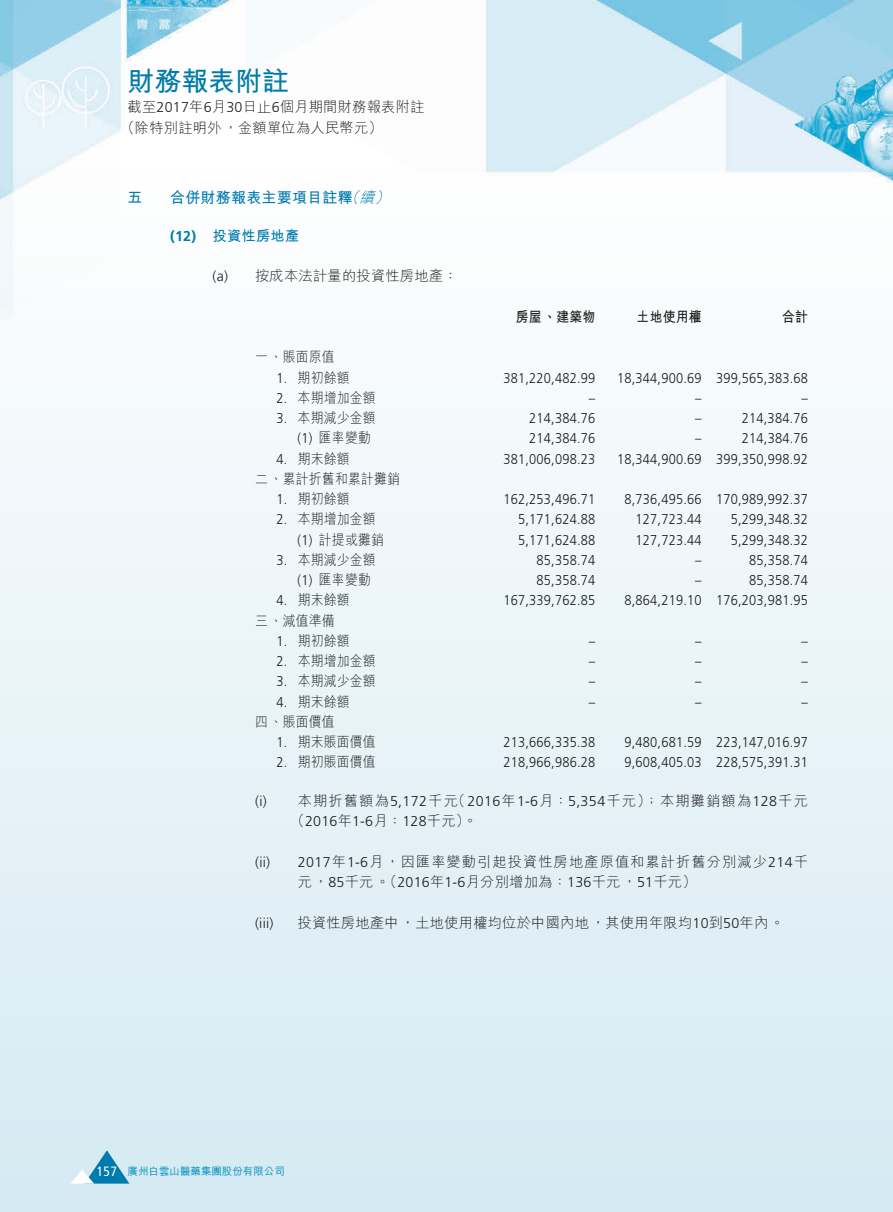
<style>
.page{position:relative;width:893px;height:1212px;background:#fff}
.page>*{position:absolute;margin:0;border:0;box-sizing:border-box;transform-origin:0 0}
.t1{font:700 27px "M Hei HK";letter-spacing:-.005em;color:#007bad}
.t2{font:700 15px "M Hei HK";letter-spacing:.015em;color:#007bad}
.t3{font:italic 300 15px "M Hei HK";color:#007bad}
.t4{font:300 14.25px "Frutiger LT Std";letter-spacing:.015em;color:#1c1c1b;scale:.9 1}
.t5{font:300 14.25px/20.2px "M Hei HK";letter-spacing:.015em;color:#1c1c1b}
.t6{font:300 14.25px "M Hei HK";letter-spacing:.015em;color:#1c1c1b;scale:.9 1}
.t7{font:300 14.25px "M Hei HK";letter-spacing:.08em;color:#1c1c1b}
.t8{font:300 14.25px "M Hei HK";letter-spacing:.075em;color:#1c1c1b}
.t9{font:300 14.25px "Frutiger LT Std";letter-spacing:.015em;color:#1c1c1b}
.t10{font:700 14.25px "M Hei HK";letter-spacing:.015em;color:#1c1c1b;scale:.9 1}
.t11{font:700 14.25px "M Hei HK";letter-spacing:.015em;color:#007bad}
.t12{font:700 14.25px "Frutiger LT Std";color:#007bad}
.t13{font:condensed 13.5px "Frutiger LT Std";color:#fff}
.t14{font:500 10.5px "M Hei HK";color:#0091be}
.s1{font-family:"Frutiger LT Std"}
.s2{font-weight:300;font-style:italic}
.s3{font-family:"M Hei HK"}
</style>
<div class="page">
<img style="left:0;top:0;width:893px;height:168px">
<div style="left:0;top:168px;width:893px;height:1044px;background:linear-gradient(to bottom,#fefefe,#d5eaf3)"></div>
<hr style="left:892px;top:168px;width:1px;height:1044px;background:#d5eaf3">
<svg style="left:70px;top:1150px;width:59px;height:33px;background:#8dc4da"></svg>
<h1 class="t1" style="left:128px;top:61px;width:163px">財務報表附註</h1>
<p class="t5" style="left:120px;top:96px;width:306px;text-indent:7px">截至<span class="s1">2017</span>年月<span class="s1">6 30</span>日止<span class="s1">6</span>個月期間財務報表附註（除特別註明外，金額單位為人民幣元(</p>
<p class="t2" style="left:128px;top:186px;width:16px">五</p>
<p class="t2" style="left:170px;top:186px;width:211px">合併財務報表主要項目註釋<span class="s2">續</span></p>
<p class="t3" style="left:344px;top:187px;width:21px">（</p>
<p class="t3" style="left:375px;top:187px;width:21px">(</p>
<p class="t12" style="left:170px;top:228px;width:28px">(12)</p>
<p class="t11" style="left:213px;top:225px;width:88px">投資性房地產</p>
<p class="t9" style="left:213px;top:268px;width:17px">a( )</p>
<p class="t5" style="left:255px;top:265px;width:204px">按成本法計量的投資性房地產：</p>
<p class="t10" style="left:516px;top:306px;width:90px">房屋、建築物</p>
<p class="t10" style="left:637px;top:306px;width:74px">土地使用權</p>
<p class="t10" style="left:782px;top:306px;width:30px">合計</p>
<p class="t6" style="left:255px;top:347px;width:90px">一、賬面原值</p>
<p class="t4" style="left:276px;top:370px;width:14px">1.</p>
<p class="t6" style="left:298px;top:367px;width:59px">期初餘額</p>
<p class="t4" style="left:503px;top:370px;width:104px">381,220,482.99</p>
<p class="t4" style="left:617px;top:370px;width:96px">18,344,900.69</p>
<p class="t4" style="left:716px;top:370px;width:104px">399,565,383.68</p>
<p class="t4" style="left:276px;top:390px;width:14px">2.</p>
<p class="t6" style="left:298px;top:388px;width:88px">本期增加金額</p>
<p class="t4" style="left:589px;top:390px;width:9px">–</p>
<p class="t4" style="left:695px;top:390px;width:9px">–</p>
<p class="t4" style="left:801px;top:390px;width:9px">–</p>
<p class="t4" style="left:276px;top:410px;width:14px">3.</p>
<p class="t6" style="left:298px;top:408px;width:88px">本期減少金額</p>
<p class="t4" style="left:529px;top:410px;width:75px">214,384.76</p>
<p class="t4" style="left:695px;top:410px;width:9px">–</p>
<p class="t4" style="left:742px;top:410px;width:75px">214,384.76</p>
<p class="t4" style="left:298px;top:430px;width:18px">1( )</p>
<p class="t6" style="left:319px;top:428px;width:59px">匯率變動</p>
<p class="t4" style="left:529px;top:430px;width:75px">214,384.76</p>
<p class="t4" style="left:695px;top:430px;width:9px">–</p>
<p class="t4" style="left:742px;top:430px;width:75px">214,384.76</p>
<p class="t6" style="left:298px;top:448px;width:59px">期末餘額</p>
<p class="t4" style="left:276px;top:451px;width:14px">4.</p>
<p class="t6" style="left:255px;top:469px;width:162px">二、累計折舊和累計攤銷</p>
<p class="t4" style="left:503px;top:451px;width:104px">381,006,098.23</p>
<p class="t4" style="left:617px;top:451px;width:96px">18,344,900.69</p>
<p class="t4" style="left:716px;top:451px;width:104px">399,350,998.92</p>
<p class="t4" style="left:276px;top:491px;width:14px">1.</p>
<p class="t6" style="left:298px;top:489px;width:59px">期初餘額</p>
<p class="t4" style="left:503px;top:491px;width:104px">162,253,496.71</p>
<p class="t4" style="left:624px;top:491px;width:87px">8,736,495.66</p>
<p class="t4" style="left:716px;top:491px;width:104px">170,989,992.37</p>
<p class="t4" style="left:276px;top:511px;width:14px">2.</p>
<p class="t6" style="left:298px;top:509px;width:88px">本期增加金額</p>
<p class="t4" style="left:518px;top:511px;width:87px">5,171,624.88</p>
<p class="t4" style="left:635px;top:511px;width:75px">127,723.44</p>
<p class="t4" style="left:731px;top:511px;width:87px">5,299,348.32</p>
<p class="t6" style="left:319px;top:529px;width:74px">計提或攤銷</p>
<p class="t4" style="left:298px;top:532px;width:18px">(1)</p>
<p class="t4" style="left:518px;top:532px;width:87px">5,171,624.88</p>
<p class="t4" style="left:635px;top:532px;width:75px">127,723.44</p>
<p class="t4" style="left:731px;top:532px;width:87px">5,299,348.32</p>
<p class="t4" style="left:276px;top:552px;width:14px">3.</p>
<p class="t6" style="left:298px;top:550px;width:88px">本期減少金額</p>
<p class="t4" style="left:537px;top:552px;width:67px">85,358.74</p>
<p class="t4" style="left:695px;top:552px;width:9px">–</p>
<p class="t4" style="left:749px;top:552px;width:67px">85,358.74</p>
<p class="t4" style="left:298px;top:572px;width:18px">(1)</p>
<p class="t6" style="left:319px;top:570px;width:59px">匯率變動</p>
<p class="t4" style="left:537px;top:572px;width:67px">85,358.74</p>
<p class="t4" style="left:695px;top:572px;width:9px">–</p>
<p class="t4" style="left:749px;top:572px;width:67px">85,358.74</p>
<p class="t6" style="left:298px;top:590px;width:59px">期末餘額</p>
<p class="t4" style="left:276px;top:592px;width:14px">4.</p>
<p class="t6" style="left:255px;top:610px;width:90px">三、減值準備</p>
<p class="t4" style="left:503px;top:592px;width:104px">167,339,762.85</p>
<p class="t4" style="left:624px;top:592px;width:87px">8,864,219.10</p>
<p class="t4" style="left:716px;top:592px;width:104px">176,203,981.95</p>
<p class="t4" style="left:276px;top:633px;width:14px">1.</p>
<p class="t6" style="left:298px;top:631px;width:59px">期初餘額</p>
<p class="t4" style="left:589px;top:633px;width:9px">–</p>
<p class="t4" style="left:695px;top:633px;width:9px">–</p>
<p class="t4" style="left:801px;top:633px;width:9px">–</p>
<p class="t4" style="left:276px;top:653px;width:14px">2.</p>
<p class="t6" style="left:298px;top:651px;width:88px">本期增加金額</p>
<p class="t4" style="left:589px;top:653px;width:9px">–</p>
<p class="t4" style="left:695px;top:653px;width:9px">–</p>
<p class="t4" style="left:801px;top:653px;width:9px">–</p>
<p class="t4" style="left:276px;top:673px;width:14px">3.</p>
<p class="t6" style="left:298px;top:671px;width:88px">本期減少金額</p>
<p class="t4" style="left:589px;top:673px;width:9px">–</p>
<p class="t4" style="left:695px;top:673px;width:9px">–</p>
<p class="t4" style="left:801px;top:673px;width:9px">–</p>
<p class="t6" style="left:298px;top:691px;width:59px">期末餘額</p>
<p class="t4" style="left:276px;top:694px;width:14px">4.</p>
<p class="t6" style="left:255px;top:712px;width:90px">四、賬面價值</p>
<p class="t4" style="left:589px;top:694px;width:9px">–</p>
<p class="t4" style="left:695px;top:694px;width:9px">–</p>
<p class="t4" style="left:801px;top:694px;width:9px">–</p>
<p class="t4" style="left:276px;top:734px;width:14px">1.</p>
<p class="t6" style="left:298px;top:732px;width:88px">期末賬面價值</p>
<p class="t4" style="left:503px;top:734px;width:104px">213,666,335.38</p>
<p class="t4" style="left:624px;top:734px;width:87px">9,480,681.59</p>
<p class="t4" style="left:716px;top:734px;width:104px">223,147,016.97</p>
<p class="t4" style="left:276px;top:754px;width:14px">2.</p>
<p class="t6" style="left:298px;top:752px;width:88px">期初賬面價值</p>
<p class="t4" style="left:503px;top:754px;width:104px">218,966,986.28</p>
<p class="t4" style="left:624px;top:754px;width:87px">9,608,405.03</p>
<p class="t4" style="left:716px;top:754px;width:104px">228,575,391.31</p>
<p class="t9" style="left:255px;top:793px;width:13px">) i(</p>
<p class="t9" style="left:255px;top:854px;width:16px">i i( )</p>
<p class="t9" style="left:255px;top:915px;width:20px">(iii)</p>
<p class="t7" style="left:451px;top:791px;width:358px">（<span class="s1">2016</span>年<span class="s1">1-6</span>月：<span class="s1">5,354</span>千元）；本期攤銷額為<span class="s1">128</span>千元</p>
<p class="t7" style="left:298px;top:791px;width:162px">本期折舊額為<span class="s1">5,172</span>千元</p>
<p class="t9" style="left:291px;top:813px;width:189px"><span class="s3">（</span>2016<span class="s3">年</span>1-6<span class="s3">月：</span>128<span class="s3">千元。(</span></p>
<p class="t8" style="left:298px;top:852px;width:512px"><span class="s1">2017</span>年<span class="s1">1-6</span>月，因匯率變動引起投資性房地產原值和累計折舊分別減少<span class="s1">214</span>千</p>
<p class="t5" style="left:298px;top:871px;width:400px">元，<span class="s1">85</span>千元。（<span class="s1">2016</span>年<span class="s1">1-6</span>月分別增加為：<span class="s1">136</span>千元，<span class="s1">51</span>千元(</p>
<p class="t5" style="left:298px;top:912px;width:488px">投資性房地產中，土地使用權均位於中國內地，其使用年限均<span class="s1">10</span>到<span class="s1">50</span>年內。</p>
<p class="t13" style="left:97px;top:1163px;width:22px">157</p>
<p class="t14" style="left:128px;top:1164px;width:159px">廣州白雲山醫藥集團股份有限公司</p>
</div>
